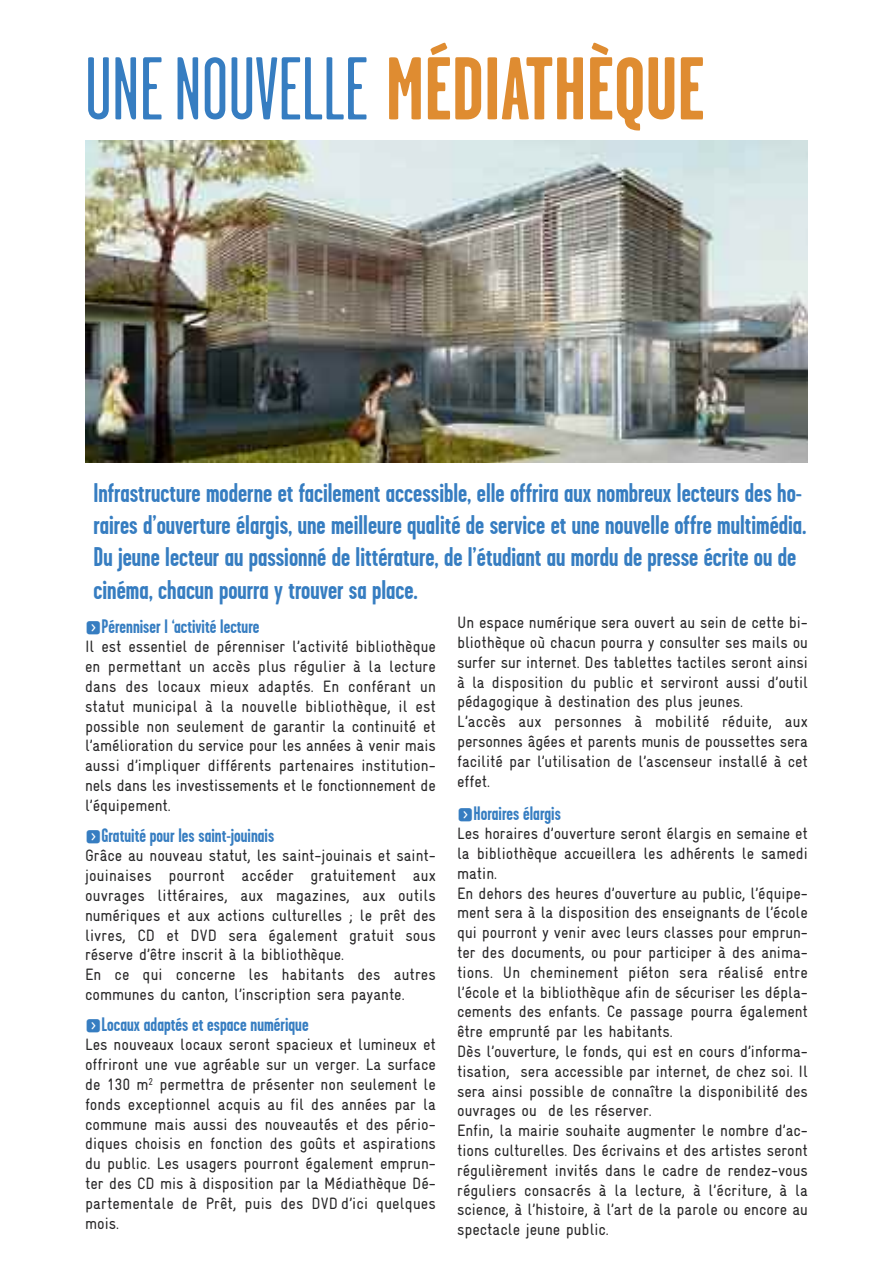
<style>
.page{position:relative;width:893px;height:1263px;background:#fff}
.page>*{position:absolute;margin:0;border:0;box-sizing:border-box;transform-origin:0 0}
.t1{font:88.8px "Garage Gothic";color:#367dc1}
.t2{font:700 27px/32.4px "Garage Gothic";color:#367dc1}
.t3{font:700 19.5px "Garage Gothic";color:#367dc1}
.t4{font:16.5px/19.8px "Gravur Condensed";color:#272627}
.s1{font-weight:700;color:#df8c31}
</style>
<div class="page">
<img style="left:85px;top:140px;width:723px;height:322px">
<h1 class="t1" style="left:85px;top:37px;width:621px">UNENOUVELLE <span class="s1">MÉDIATHÈQUE</span></h1>
<p class="t2" style="left:94px;top:476px;width:715px">Infrastructure moderne et facilement accessible, elle offrira aux nombreux lecteurs des ho&shy;raires d’ouverture élargis, une meilleure qualité de service et une nouvelle offre multimédia.<br>Du jeune lecteur au passionné de littérature, de l’étudiant au mordu de presse écrite ou de cinéma, chacun pourra y trouver sa place.</p>
<p class="t3" style="left:85px;top:615px;width:176px"><sub>f</sub>Pérenniser l ‘activité lecture</p>
<p class="t4" style="left:85px;top:638px;width:352px;text-align:justify">Il est essentiel de pérenniser l’activité bibliothèque en permettant un accès plus régulier à la lecture dans des locaux mieux adaptés. En conférant un statut municipal à la nouvelle bibliothèque, il est possible non seulement de garantir la continuité et l’amélioration du service pour les années à venir mais aussi d’impliquer différents partenaires institution&shy;nels dans les investissements et le fonctionnement de l’équipement.</p>
<p class="t3" style="left:85px;top:824px;width:191px"><sub>f</sub>Gratuité pour les saint-jouinais</p>
<p class="t4" style="left:85px;top:847px;width:352px">Grâce au nouveau statut, les saint-jouinais et saint&shy;jouinaises pourront accéder gratuitement aux ouvrages littéraires, aux magazines, aux outils numériques et aux actions culturelles ; le prêt des livres, CD et DVD sera également gratuit sous réserve d’être inscrit à la bibliothèque.<br>En ce qui concerne les habitants des autres communes du canton, l’inscription sera payante.</p>
<p class="t3" style="left:85px;top:1013px;width:225px"><sub>f</sub>Locaux adaptés et espace numérique</p>
<p class="t4" style="left:85px;top:1036px;width:352px;text-align:justify">Les nouveaux locaux seront spacieux et lumineux et offriront une vue agréable sur un verger. La surface de 130 m<sup>2</sup> permettra de présenter non seulement le fonds exceptionnel acquis au fil des années par la commune mais aussi des nouveautés et des pério&shy;diques choisis en fonction des goûts et aspirations du public. Les usagers pourront également emprun&shy;ter des CD mis à disposition par la Médiathèque Dé&shy;partementale de Prêt, puis des DVD d’ici quelques mois.</p>
<p class="t4" style="left:457px;top:614px;width:352px">Un espace numérique sera ouvert au sein de cette bi&shy;bliothèque où chacun pourra y consulter ses mails ou surfer sur internet. Des tablettes tactiles seront ainsi à la disposition du public et serviront aussi d’outil pédagogique à destination des plus jeunes.<br>L’accès aux personnes à mobilité réduite, aux personnes âgées et parents munis de poussettes sera facilité par l’utilisation de l’ascenseur installé à cet effet.</p>
<p class="t3" style="left:457px;top:802px;width:105px"><sub>f</sub>Horaires élargis</p>
<p class="t4" style="left:457px;top:825px;width:352px">Les horaires d’ouverture seront élargis en semaine et la bibliothèque accueillera les adhérents le samedi matin.<br>En dehors des heures d’ouverture au public, l’équipe&shy;ment sera à la disposition des enseignants de l’école qui pourront y venir avec leurs classes pour emprun&shy;ter des documents, ou pour participer à des anima&shy;tions. Un cheminement piéton sera réalisé entre l’école et la bibliothèque afin de sécuriser les dépla&shy;cements des enfants. Ce passage pourra également être emprunté par les habitants.<br>Dès l’ouverture, le fonds, qui est en cours d’informa&shy;tisation, sera accessible par internet, de chez soi. Il sera ainsi possible de connaître la disponibilité des ouvrages ou de les réserver.<br>Enfin, la mairie souhaite augmenter le nombre d’ac&shy;tions culturelles. Des écrivains et des artistes seront régulièrement invités dans le cadre de rendez-vous réguliers consacrés à la lecture, à l’écriture, à la science, à l’histoire, à l’art de la parole ou encore au spectacle jeune public.</p>
</div>
